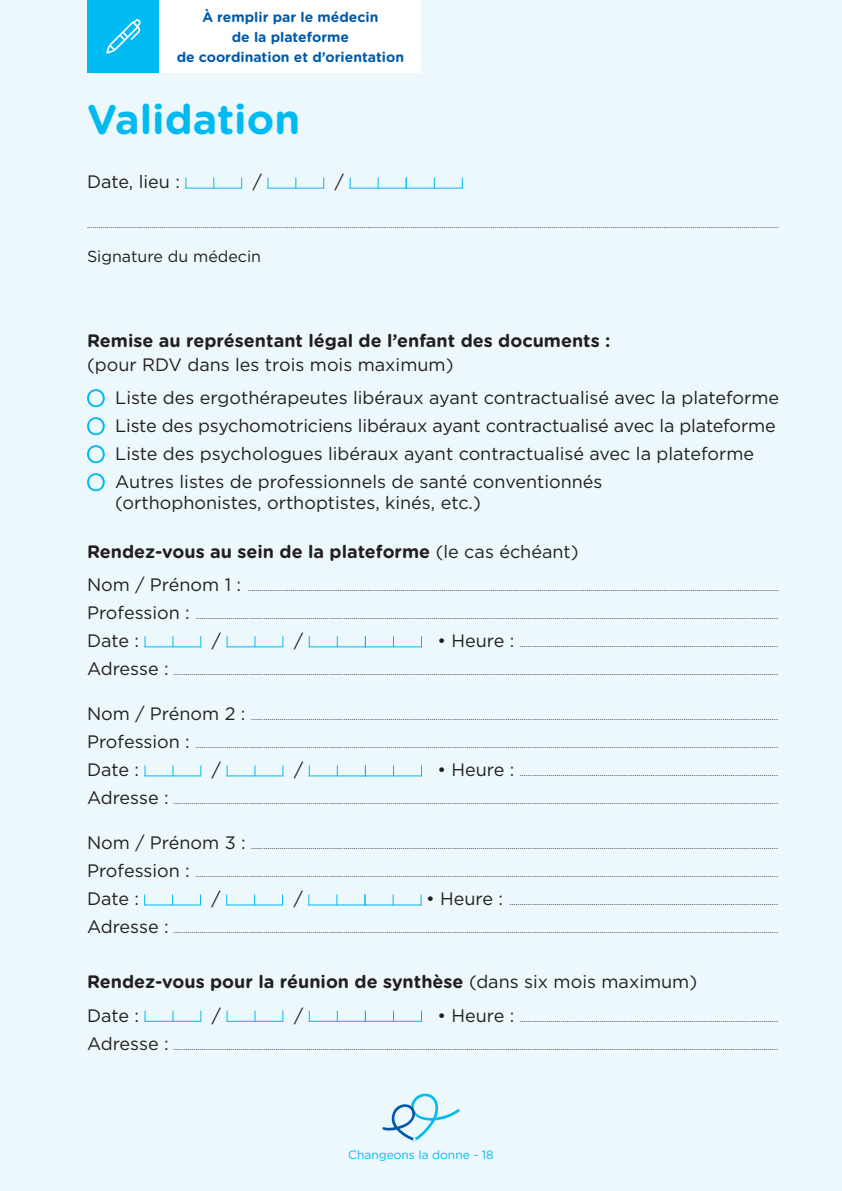
<style>
.page{position:relative;width:842px;height:1191px;background:#edf8fd}
.page>*{position:absolute;margin:0;border:0;box-sizing:border-box;transform-origin:0 0}
.t1{font:700 41.4px "Gotham Rounded";color:#00baf1}
.t2{font:18px/28px "Gotham";color:#231f20}
.t3{font:700 18px "Gotham Rounded";color:#231f20}
.t4{font:16px "Gotham";color:#231f20}
.t5{font:700 14px/20px "Gotham Rounded";color:#015aaa;text-align:center}
.t6{font:12px "Gotham Rounded";color:#00baf1}
.t7{font:8.4px "Gotham";color:#231f20}
.t8{font:8px "Gotham";color:#231f20}
.s1{font-family:"Gotham";font-weight:400}
.s2{font-size:18px}
</style>
<div class="page">
<hr style="left:185px;top:188px;width:57px;height:1px;background:#00baf1">
<hr style="left:267px;top:188px;width:57px;height:1px;background:#00baf1">
<hr style="left:349px;top:188px;width:58px;height:1px;background:#00baf1">
<hr style="left:406px;top:188px;width:57px;height:1px;background:#00baf1">
<svg style="left:87px;top:389px;width:18px;height:18px"></svg>
<svg style="left:87px;top:417px;width:18px;height:18px"></svg>
<svg style="left:87px;top:445px;width:18px;height:18px"></svg>
<svg style="left:87px;top:473px;width:18px;height:18px"></svg>
<hr style="left:144px;top:646px;width:57px;height:1px;background:#00baf1">
<hr style="left:227px;top:646px;width:56px;height:1px;background:#00baf1">
<hr style="left:309px;top:646px;width:57px;height:1px;background:#00baf1">
<hr style="left:365px;top:646px;width:57px;height:1px;background:#00baf1">
<hr style="left:144px;top:775px;width:57px;height:1px;background:#00baf1">
<hr style="left:227px;top:775px;width:56px;height:1px;background:#00baf1">
<hr style="left:309px;top:775px;width:57px;height:1px;background:#00baf1">
<hr style="left:365px;top:775px;width:57px;height:1px;background:#00baf1">
<hr style="left:144px;top:904px;width:57px;height:1px;background:#00baf1">
<hr style="left:226px;top:904px;width:57px;height:1px;background:#00baf1">
<hr style="left:308px;top:904px;width:57px;height:1px;background:#00baf1">
<hr style="left:364px;top:904px;width:58px;height:1px;background:#00baf1">
<hr style="left:144px;top:1021px;width:57px;height:1px;background:#00baf1">
<hr style="left:227px;top:1021px;width:56px;height:1px;background:#00baf1">
<hr style="left:309px;top:1021px;width:57px;height:1px;background:#00baf1">
<hr style="left:365px;top:1021px;width:57px;height:1px;background:#00baf1">
<div style="left:87px;top:0;width:73px;height:73px;background:#00baf1"></div>
<svg style="left:106px;top:19px;width:35px;height:35px"></svg>
<svg style="left:382px;top:1093px;width:78px;height:48px"></svg>
<div style="left:160px;top:0;width:261px;height:73px;background:#fff"></div>
<h3 class="t5" style="left:177px;top:6px;width:229px">À remplir par le médecin<br>de la plateforme<br>de coordination et d’orientation</h3>
<h1 class="t1" style="left:87px;top:89px;width:215px">Validation</h1>
<h2 class="t2" style="left:87px;top:168px;width:94px">Date, lieu :</h2>
<h2 class="t2" style="left:253px;top:168px;width:11px">/</h2>
<h2 class="t2" style="left:335px;top:168px;width:11px">/</h2>
<p class="t8" style="left:87px;top:220px;width:693px">.................................................................................................................................................................................................................................................................................................................................................................</p>
<h3 class="t4" style="left:87px;top:246px;width:176px">Signature du médecin</h3>
<h2 class="t3" style="left:87px;top:327px;width:525px">Remise au représentant légal de l’enfant des documents :</h2>
<h2 class="t2" style="left:115px;top:347px;width:665px;line-height:33.6px;text-indent:-28px">(pour RDV dans les trois mois maximum)<br>Liste des ergothérapeutes libéraux ayant contractualisé avec la plateforme</h2>
<h2 class="t2" style="left:115px;top:412px;width:662px">Liste des psychomotriciens libéraux ayant contractualisé avec la plateforme<br>Liste des psychologues libéraux ayant contractualisé avec la plateforme<br>Autres listes de professionnels de santé conventionnés</h2>
<h2 class="t2" style="left:115px;top:488px;width:367px">(orthophonistes, orthoptistes, kinés, etc.)</h2>
<h2 class="t3" style="left:87px;top:538px;width:493px">Rendez-vous au sein de la plateforme <span class="s1">(le cas échéant)</span></h2>
<h2 class="t2" style="left:87px;top:570px;width:156px">Nom / Prénom 1 :</h2>
<p class="t8" style="left:248px;top:583px;width:533px">...............................................................................................................................................................................................................................................................................</p>
<p class="t7" style="left:87px;top:611px;width:692px"><span class="s2">Profession :</span> ............................................................................................................................................................................................................................................................................................</p>
<h2 class="t2" style="left:87px;top:626px;width:54px">Date :</h2>
<h2 class="t2" style="left:212px;top:626px;width:11px">/</h2>
<h2 class="t2" style="left:294px;top:626px;width:11px">/</h2>
<p class="t7" style="left:437px;top:639px;width:342px"><span class="s2">• Heure :</span> ..............................................................................................................................</p>
<p class="t7" style="left:87px;top:667px;width:692px"><span class="s2">Adresse :</span> .......................................................................................................................................................................................................................................................................................................</p>
<p class="t7" style="left:87px;top:712px;width:692px"><span class="s2">Nom / Prénom 2 :</span> .................................................................................................................................................................................................................................................................</p>
<p class="t7" style="left:87px;top:740px;width:692px"><span class="s2">Profession :</span> ............................................................................................................................................................................................................................................................................................</p>
<h2 class="t2" style="left:87px;top:755px;width:54px">Date :</h2>
<h2 class="t2" style="left:212px;top:755px;width:11px">/</h2>
<h2 class="t2" style="left:294px;top:755px;width:11px">/</h2>
<p class="t7" style="left:437px;top:768px;width:342px"><span class="s2">• Heure :</span> ..............................................................................................................................</p>
<p class="t7" style="left:87px;top:796px;width:692px"><span class="s2">Adresse :</span> .......................................................................................................................................................................................................................................................................................................</p>
<p class="t7" style="left:87px;top:841px;width:692px"><span class="s2">Nom / Prénom 3 :</span> .................................................................................................................................................................................................................................................................</p>
<p class="t7" style="left:87px;top:869px;width:692px"><span class="s2">Profession :</span> ............................................................................................................................................................................................................................................................................................</p>
<h2 class="t2" style="left:87px;top:884px;width:54px">Date :</h2>
<h2 class="t2" style="left:212px;top:884px;width:11px">/</h2>
<h2 class="t2" style="left:294px;top:884px;width:11px">/</h2>
<p class="t7" style="left:426px;top:897px;width:353px"><span class="s2">• Heure :</span> ...................................................................................................................................</p>
<p class="t7" style="left:87px;top:925px;width:692px"><span class="s2">Adresse :</span> .......................................................................................................................................................................................................................................................................................................</p>
<h2 class="t3" style="left:87px;top:968px;width:612px">Rendez-vous pour la réunion de synthèse <span class="s1">(dans six mois maximum)</span></h2>
<h2 class="t2" style="left:87px;top:1001px;width:54px">Date :</h2>
<h2 class="t2" style="left:212px;top:1001px;width:11px">/</h2>
<h2 class="t2" style="left:294px;top:1001px;width:11px">/</h2>
<p class="t7" style="left:437px;top:1013px;width:342px"><span class="s2">• Heure :</span> ..............................................................................................................................</p>
<p class="t7" style="left:87px;top:1041px;width:692px"><span class="s2">Adresse :</span> .......................................................................................................................................................................................................................................................................................................</p>
<h3 class="t6" style="left:348px;top:1147px;width:147px">Changeons la donne - 18</h3>
</div>
